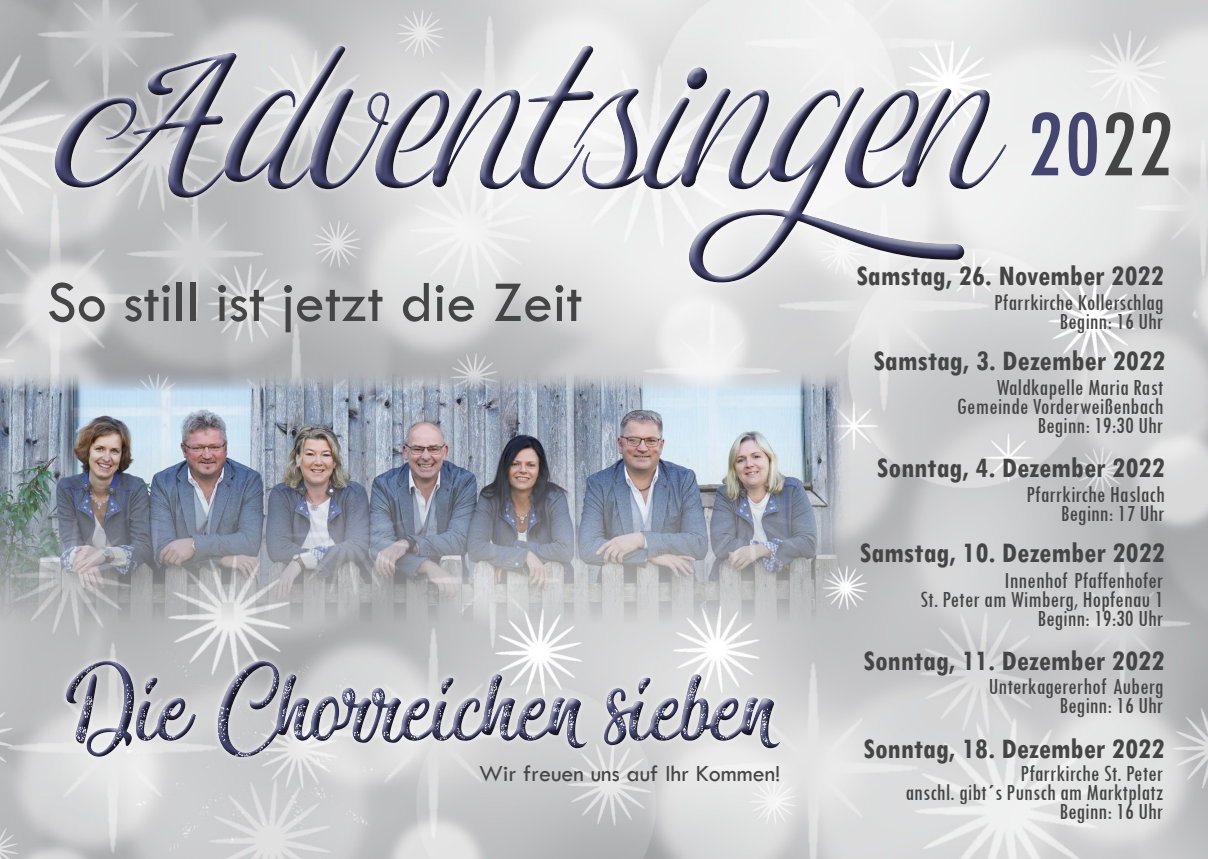
<style>
.page{position:relative;width:1208px;height:859px;background:#fff}
.page>*{position:absolute;margin:0;border:0;box-sizing:border-box;transform-origin:0 0}
.t1{font:171.1px "Magiera Script";letter-spacing:-.05em;color:#45466f;scale:.92 1}
.t2{font:130.8px "Miraculous&Christmas";color:#45466f;scale:.92 1}
.t3{font:condensed 100px "Tw Cen";color:#45466f}
.t4{font:60px "Tw Cen";color:#454545}
.t5{font:700 condensed 30px "Tw Cen";color:#454545}
.t6{font:condensed 24px "Tw Cen";color:#454545}
.t7{font:24px "Tw Cen";color:#454545}
.s1{color:#454545}
</style>
<div class="page">
<img style="left:0;top:0;width:1208px;height:859px">
<div style="left:47px;top:38px;width:965px;height:241px;background:#fff;opacity:.75"></div>
<div style="left:52px;top:42px;width:961px;height:248px;background:#231f20;opacity:.75"></div>
<div style="left:59px;top:653px;width:727px;height:102px;background:#fff;opacity:.75"></div>
<div style="left:61px;top:663px;width:726px;height:101px;background:#231f20;opacity:.75"></div>
<img style="left:0;top:368px;width:852px;height:292px">
<h1 class="t1" style="left:47px;top:16px;width:1092px">Adventsingen</h1>
<p class="t3" style="left:1027px;top:84px;width:148px">20<span class="s1">22</span></p>
<p class="t5" style="left:856px;top:258px;width:309px">Samstag, 26. November 2022</p>
<p class="t4" style="left:47px;top:266px;width:537px">So still ist jetzt die Zeit</p>
<p class="t6" style="left:994px;top:288px;width:171px">Pfarrkirche Kollerschlag</p>
<p class="t6" style="left:1059px;top:307px;width:105px">Beginn: 16 Uhr</p>
<p class="t5" style="left:873px;top:343px;width:293px">Samstag, 3. Dezember 2022</p>
<p class="t6" style="left:996px;top:373px;width:169px">Waldkapelle Maria Rast</p>
<p class="t6" style="left:957px;top:392px;width:208px">Gemeinde Vorderweißenbach</p>
<p class="t6" style="left:1037px;top:411px;width:127px">Beginn: 19:30 Uhr</p>
<p class="t5" style="left:877px;top:450px;width:289px">Sonntag, 4. Dezember 2022</p>
<p class="t6" style="left:1026px;top:479px;width:140px">Pfarrkirche Haslach</p>
<p class="t6" style="left:1060px;top:498px;width:105px">Beginn: 17 Uhr</p>
<p class="t5" style="left:860px;top:535px;width:306px">Samstag, 10. Dezember 2022</p>
<h2 class="t2" style="left:65px;top:639px;width:775px">Die Chorreichen sieben</h2>
<p class="t7" style="left:479px;top:758px;width:303px">Wir freuen uns auf Ihr Kommen!</p>
<p class="t6" style="left:1004px;top:566px;width:161px">Innenhof Pfaffenhofer</p>
<p class="t6" style="left:920px;top:585px;width:244px">St. Peter am Wimberg, Hopfenau 1</p>
<p class="t6" style="left:1037px;top:604px;width:127px">Beginn: 19:30 Uhr</p>
<p class="t5" style="left:863px;top:643px;width:302px">Sonntag, 11. Dezember 2022</p>
<p class="t6" style="left:988px;top:672px;width:176px">Unterkagererhof Auberg</p>
<p class="t6" style="left:1059px;top:691px;width:105px">Beginn: 16 Uhr</p>
<p class="t5" style="left:863px;top:730px;width:302px">Sonntag, 18. Dezember 2022</p>
<p class="t6" style="left:1020px;top:759px;width:144px">Pfarrkirche St. Peter</p>
<p class="t6" style="left:905px;top:778px;width:259px">anschl. gibt´s Punsch am Marktplatz</p>
<p class="t6" style="left:1059px;top:797px;width:105px">Beginn: 16 Uhr</p>
</div>
